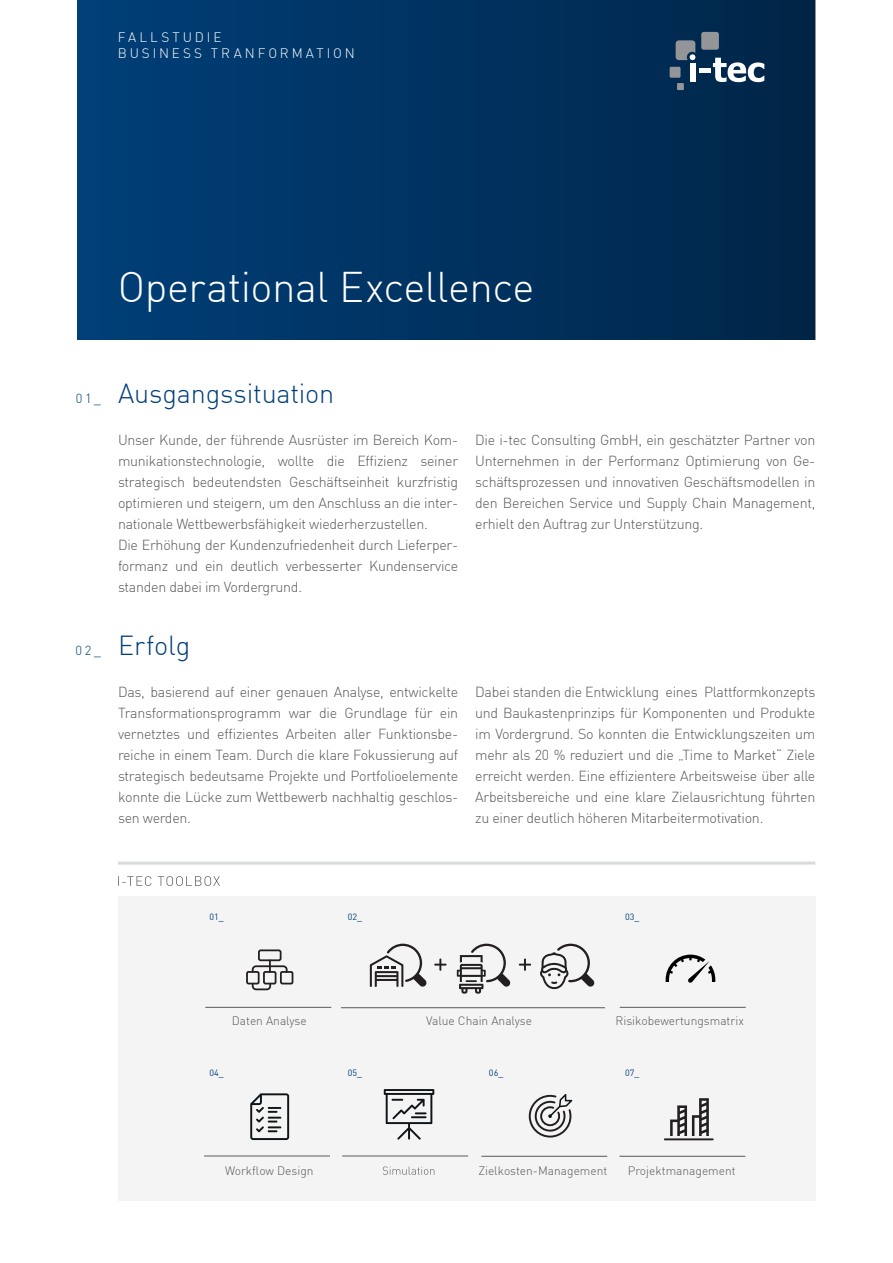
<style>
.page{position:relative;width:893px;height:1263px;background:#fff}
.page>*{position:absolute;margin:0;border:0;box-sizing:border-box;transform-origin:0 0}
.Headline{font:300 42px "DIN";letter-spacing:-.015em;color:#fff}
.Subhead{font:300 27px "DIN";letter-spacing:-.005em;color:#004079}
.Copy{font:300 14.25px/21px "DIN";letter-spacing:-.02em;color:#57585a;text-align:justify}
.copy_blau{font:300 14.25px/21px "DIN";letter-spacing:-.02em;color:#57585a;text-align:justify}
.Kolumnentitel_reg{font:300 13.5px "DIN";letter-spacing:.215em;color:#fff}
.t1{font:300 12.9px "DIN";color:#004079}
.t2{font:300 12px "DIN";color:#57585a}
.t3{font:9px "DIN Offc";color:#004079}
</style>
<div class="page">
<div style="left:78px;top:0;width:737px;height:340px;background:linear-gradient(to right,#003f79,#002547)"></div>
<div style="left:690px;top:63px;width:6px;height:19px;background:#fff"></div>
<div style="left:700px;top:68px;width:11px;height:5px;background:#fff"></div>
<svg style="left:713px;top:58px;width:51px;height:24px"></svg>
<svg style="left:676px;top:40px;width:19px;height:20px"></svg>
<div style="left:701px;top:32px;width:18px;height:18px;background:#939598;border-radius:2px"></div>
<div style="left:670px;top:67px;width:10px;height:11px;background:#939598;border-radius:2px"></div>
<div style="left:677px;top:83px;width:7px;height:7px;background:#939598"></div>
<div style="left:118px;top:896px;width:697px;height:305px;background:#f4f4f4"></div>
<hr style="left:118px;top:861px;width:697px;height:3px;background:#d9dadc">
<svg style="left:118px;top:876px;width:102px;height:10px"></svg>
<hr style="left:205px;top:1007px;width:126px;height:1px;background:#57585a">
<svg style="left:383px;top:1166px;width:51px;height:9px"></svg>
<hr style="left:620px;top:1007px;width:126px;height:1px;background:#57585a">
<hr style="left:204px;top:1155px;width:126px;height:1px;background:#57585a">
<hr style="left:342px;top:1155px;width:126px;height:1px;background:#57585a">
<hr style="left:341px;top:1007px;width:264px;height:1px;background:#57585a">
<svg style="left:384px;top:1089px;width:50px;height:51px"></svg>
<svg style="left:250px;top:1093px;width:39px;height:47px"></svg>
<div style="left:258px;top:949px;width:24px;height:12px;border:2px solid #231f20;border-radius:2px"></div>
<svg style="left:246px;top:960px;width:48px;height:31px"></svg>
<svg style="left:670px;top:1098px;width:39px;height:38px"></svg>
<hr style="left:665px;top:1138px;width:48px;height:2px;background:#231f20">
<svg style="left:434px;top:958px;width:13px;height:13px"></svg>
<svg style="left:370px;top:944px;width:57px;height:43px"></svg>
<svg style="left:457px;top:944px;width:54px;height:49px"></svg>
<svg style="left:519px;top:943px;width:76px;height:195px"></svg>
<svg style="left:666px;top:954px;width:49px;height:29px"></svg>
<hr style="left:481px;top:1156px;width:126px;height:1px;background:#57585a">
<hr style="left:619px;top:1156px;width:126px;height:1px;background:#57585a">
<p class="Kolumnentitel_reg" style="left:118px;top:28px;width:105px">FALLSTUDIE</p>
<p class="Kolumnentitel_reg" style="left:118px;top:45px;width:239px">BUSINESS TRANFORMATION</p>
<p class="Headline" style="left:118px;top:261px;width:418px">Operational Excellence</p>
<p class="t1" style="left:76px;top:390px;width:27px">01_</p>
<p class="Subhead" style="left:118px;top:376px;width:218px">Ausgangssituation</p>
<p class="copy_blau" style="left:118px;top:429px;width:342px">Unser Kunde, der führende Ausrüster im Bereich Kom&shy;munikationstechnologie, wollte die Effizienz seiner strategisch bedeutendsten Geschäftseinheit kurzfristig optimieren und steigern, um den Anschluss an die inter&shy;nationale Wettbewerbsfähigkeit wiederherzustellen.</p>
<p class="copy_blau" style="left:118px;top:534px;width:342px">Die Erhöhung der Kundenzufriedenheit durch Lieferper&shy;formanz und ein deutlich verbesserter Kundenservice standen dabei im Vordergrund.</p>
<p class="copy_blau" style="left:475px;top:429px;width:342px">Die i-tec Consulting GmbH, ein geschätzter Partner von Unternehmen in der Performanz Optimierung von Ge&shy;schäftsprozessen und innovativen Geschäftsmodellen in den Bereichen Service und Supply Chain Management, erhielt den Auftrag zur Unterstützung.</p>
<p class="t1" style="left:76px;top:642px;width:27px">02_</p>
<p class="Subhead" style="left:118px;top:628px;width:74px">Erfolg</p>
<p class="Copy" style="left:118px;top:681px;width:342px">Das, basierend auf einer genauen Analyse, entwickelte Transformationsprogramm war die Grundlage für ein vernetztes und effizientes Arbeiten aller Funktionsbe&shy;reiche in einem Team. Durch die klare Fokussierung auf strategisch bedeutsame Projekte und Portfolioelemente konnte die Lücke zum Wettbewerb nachhaltig geschlos&shy;sen werden.</p>
<p class="Copy" style="left:475px;top:681px;width:342px">Dabei standen die Entwicklung eines Plattformkonzepts und Baukastenprinzips für Komponenten und Produkte im Vordergrund. So konnten die Entwicklungszeiten um mehr als 20 % reduziert und die „Time to Market“ Ziele erreicht werden. Eine effizientere Arbeitsweise über alle Arbeitsbereiche und eine klare Zielausrichtung führten zu einer deutlich höheren Mitarbeitermotivation.</p>
<p class="t3" style="left:210px;top:911px;width:16px">01_</p>
<p class="t3" style="left:348px;top:911px;width:16px">02_</p>
<p class="t3" style="left:625px;top:911px;width:16px">03_</p>
<p class="t2" style="left:232px;top:1013px;width:76px">Daten Analyse</p>
<p class="t2" style="left:426px;top:1014px;width:107px">Value Chain Analyse</p>
<p class="t2" style="left:615px;top:1013px;width:130px">Risikobewertungsmatrix</p>
<p class="t3" style="left:210px;top:1067px;width:16px">04_</p>
<p class="t3" style="left:348px;top:1067px;width:16px">05_</p>
<p class="t3" style="left:625px;top:1067px;width:16px">07_</p>
<p class="t3" style="left:489px;top:1067px;width:16px">06_</p>
<p class="t2" style="left:225px;top:1163px;width:90px">Workflow Design</p>
<p class="t2" style="left:478px;top:1163px;width:130px">Zielkosten-Management</p>
<p class="t2" style="left:628px;top:1163px;width:109px">Projektmanagement</p>
</div>
